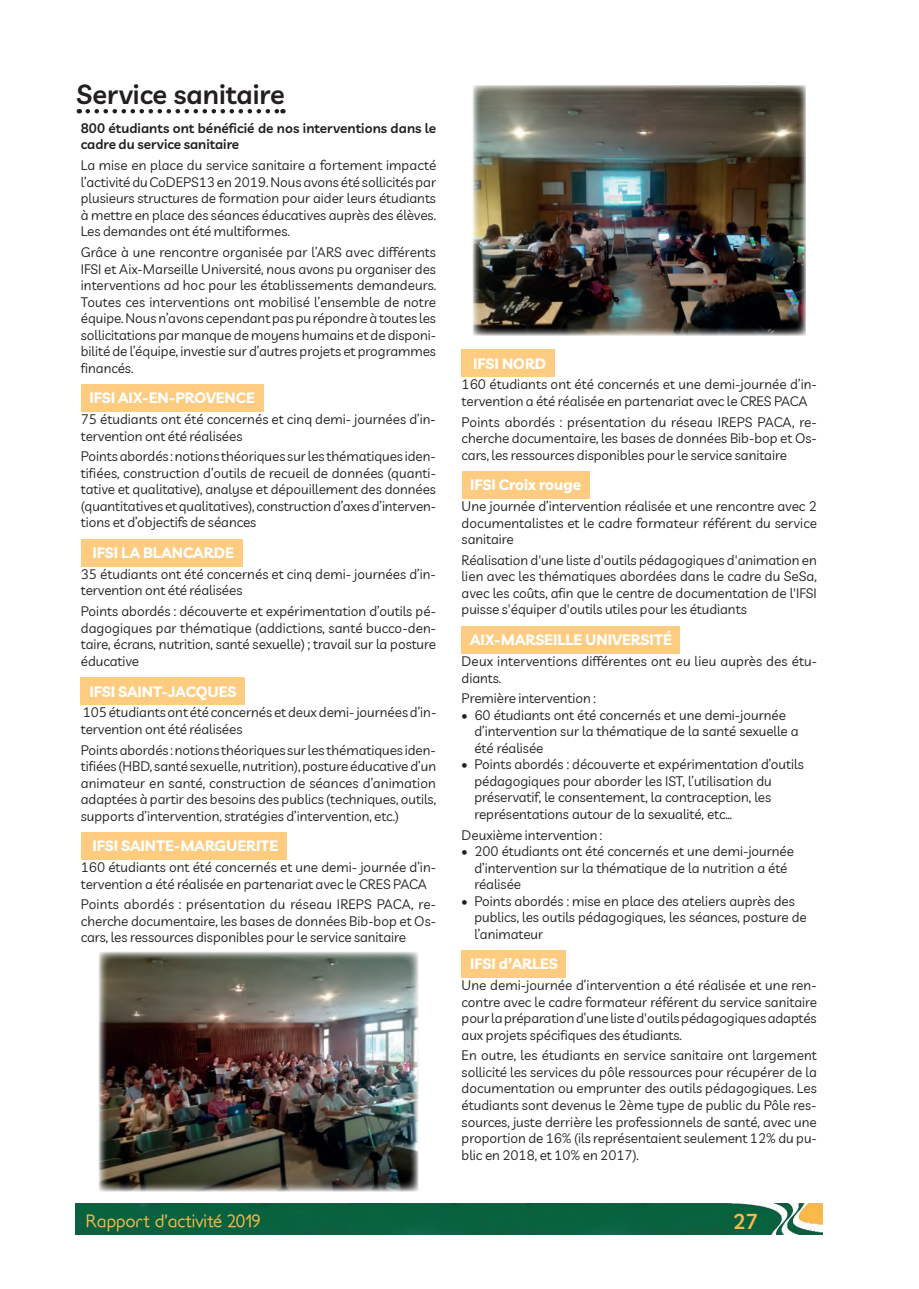
<style>
.page{position:relative;width:919px;height:1289px;background:#fff}
.page>*{position:absolute;margin:0;border:0;box-sizing:border-box;transform-origin:0 0}
.t1{font:600 27px "Livvic";color:#231f20}
.t2{font:600 21px "Livvic";color:#fbb94b}
.t3{font:18px "Soft Elegance";color:#fbb94b}
.t4{font:700 15px "Livvic";color:#fff}
.t5{font:13.5px/16.5px "Livvic";color:#231f20;text-align:justify}
.t6{font:600 13.5px/16.5px "Livvic";letter-spacing:.005em;color:#231f20}
</style>
<div class="page">
<img style="left:75px;top:1203px;width:747px;height:31px">
<svg style="left:88px;top:109px;width:195px;height:4px"></svg>
<div style="left:81px;top:384px;width:182px;height:27px;background:#fdcc81"></div>
<div style="left:81px;top:539px;width:161px;height:27px;background:#fdcc81"></div>
<div style="left:81px;top:677px;width:164px;height:27px;background:#fdcc81"></div>
<div style="left:81px;top:832px;width:206px;height:27px;background:#fdcc81"></div>
<div style="left:461px;top:349px;width:93px;height:27px;background:#fdcc81"></div>
<div style="left:461px;top:471px;width:128px;height:27px;background:#fdcc81"></div>
<div style="left:461px;top:626px;width:219px;height:27px;background:#fdcc81"></div>
<div style="left:461px;top:950px;width:105px;height:27px;background:#fdcc81"></div>
<img style="left:472px;top:85px;width:333px;height:250px">
<img style="left:99px;top:951px;width:319px;height:240px">
<h1 class="t1" style="left:77px;top:73px;width:210px">Service sanitaire</h1>
<p class="t6" style="left:81px;top:119px;width:357px">800 étudiants ont bénéficié de nos interventions dans le cadre du service sanitaire</p>
<p class="t5" style="left:81px;top:156px;width:357px">La mise en place du service sanitaire a fortement impacté l’activité du CoDEPS13 en 2019. Nous avons été sollicités par plusieurs structures de formation pour aider leurs étudiants à mettre en place des séances éducatives auprès des élèves.<br>Les demandes ont été multiformes.</p>
<p class="t5" style="left:81px;top:243px;width:357px">Grâce à une rencontre organisée par l’ARS avec différents IFSI et Aix-Marseille Université, nous avons pu organiser des interventions ad hoc pour les établissements demandeurs.<br>Toutes ces interventions ont mobilisé l’ensemble de notre équipe. Nous n’avons cependant pas pu répondre à toutes les sollicitations par manque de moyens humains et de disponi&shy;bilité de l’équipe, investie sur d’autres projets et programmes financés.</p>
<p class="t4" style="left:89px;top:386px;width:167px">IFSI AIX-EN-PROVENCE</p>
<p class="t5" style="left:81px;top:410px;width:356px">75 étudiants ont été concernés et cinq demi- journées d’in&shy;tervention ont été réalisées</p>
<p class="t5" style="left:81px;top:447px;width:357px">Points abordés : notions théoriques sur les thématiques iden&shy;tifiées, construction d’outils de recueil de données (quanti&shy;tative et qualitative), analyse et dépouillement des données (quantitatives et qualitatives), construction d’axes d’interven&shy;tions et d’objectifs de séances</p>
<p class="t4" style="left:92px;top:541px;width:143px">IFSI LA BLANCARDE</p>
<p class="t5" style="left:81px;top:565px;width:356px">35 étudiants ont été concernés et cinq demi- journées d’in&shy;tervention ont été réalisées</p>
<p class="t5" style="left:81px;top:602px;width:357px">Points abordés : découverte et expérimentation d’outils pé&shy;dagogiques par thématique (addictions, santé bucco-den&shy;taire, écrans, nutrition, santé sexuelle) ; travail sur la posture éducative</p>
<p class="t4" style="left:89px;top:679px;width:149px">IFSI SAINT-JACQUES</p>
<p class="t5" style="left:81px;top:703px;width:357px">105 étudiants ont été concernés et deux demi- journées d’in&shy;tervention ont été réalisées</p>
<p class="t5" style="left:81px;top:740px;width:357px">Points abordés : notions théoriques sur les thématiques iden&shy;tifiées (HBD, santé sexuelle, nutrition), posture éducative d’un animateur en santé, construction de séances d’animation adaptées à partir des besoins des publics (techniques, outils, supports d’intervention, stratégies d’intervention, etc.)</p>
<p class="t4" style="left:92px;top:834px;width:187px">IFSI SAINTE-MARGUERITE</p>
<p class="t5" style="left:81px;top:858px;width:357px">160 étudiants ont été concernés et une demi- journée d’in&shy;tervention a été réalisée en partenariat avec le CRES PACA</p>
<p class="t5" style="left:81px;top:895px;width:357px">Points abordés : présentation du réseau IREPS PACA, re&shy;cherche documentaire, les bases de données Bib-bop et Os&shy;cars, les ressources disponibles pour le service sanitaire</p>
<p class="t4" style="left:473px;top:351px;width:75px">IFSI NORD</p>
<p class="t5" style="left:461px;top:375px;width:357px">160 étudiants ont été concernés et une demi-journée d’in&shy;tervention a été réalisée en partenariat avec le CRES PACA</p>
<p class="t5" style="left:461px;top:413px;width:357px">Points abordés : présentation du réseau IREPS PACA, re&shy;cherche documentaire, les bases de données Bib-bop et Os&shy;cars, les ressources disponibles pour le service sanitaire</p>
<p class="t4" style="left:470px;top:473px;width:112px">IFSI Croix rouge</p>
<p class="t5" style="left:461px;top:497px;width:357px">Une journée d’intervention réalisée et une rencontre avec 2 documentalistes et le cadre formateur référent du service sanitaire</p>
<p class="t5" style="left:461px;top:551px;width:357px">Réalisation d'une liste d'outils pédagogiques d'animation en lien avec les thématiques abordées dans le cadre du SeSa, avec les coûts, afin que le centre de documentation de l'IFSI puisse s'équiper d'outils utiles pour les étudiants</p>
<p class="t4" style="left:470px;top:628px;width:203px">AIX-MARSEILLE UNIVERSITÉ</p>
<p class="t5" style="left:461px;top:652px;width:357px">Deux interventions différentes ont eu lieu auprès des étu&shy;diants.</p>
<p class="t5" style="left:461px;top:689px;width:136px">Première intervention :</p>
<p class="t5" style="left:474px;top:706px;width:326px;text-align:left;text-indent:-13px">• 60 étudiants ont été concernés et une demi-journée d’intervention sur la thématique de la santé sexuelle a été réalisée</p>
<p class="t5" style="left:474px;top:755px;width:331px;text-align:left;text-indent:-13px">• Points abordés : découverte et expérimentation d’outils pédagogiques pour aborder les IST, l’utilisation du préservatif, le consentement, la contraception, les représentations autour de la sexualité, etc…</p>
<p class="t5" style="left:461px;top:825px;width:142px">Deuxième intervention :</p>
<p class="t5" style="left:474px;top:842px;width:321px;text-align:left;text-indent:-13px">• 200 étudiants ont été concernés et une demi-journée d’intervention sur la thématique de la nutrition a été réalisée</p>
<p class="t5" style="left:474px;top:891px;width:334px;text-align:left;text-indent:-13px">• Points abordés : mise en place des ateliers auprès des publics, les outils pédagogiques, les séances, posture de l’animateur</p>
<p class="t4" style="left:470px;top:952px;width:89px">IFSI d’ARLES</p>
<p class="t5" style="left:461px;top:976px;width:357px">Une demi-journée d’intervention a été réalisée et une ren&shy;contre avec le cadre formateur référent du service sanitaire pour la préparation d’une liste d'outils pédagogiques adaptés aux projets spécifiques des étudiants.</p>
<p class="t5" style="left:461px;top:1046px;width:357px">En outre, les étudiants en service sanitaire ont largement sollicité les services du pôle ressources pour récupérer de la documentation ou emprunter des outils pédagogiques. Les étudiants sont devenus le 2ème type de public du Pôle res&shy;sources, juste derrière les professionnels de santé, avec une proportion de 16% (ils représentaient seulement 12% du pu&shy;blic en 2018, et 10% en 2017).</p>
<h3 class="t3" style="left:86px;top:1210px;width:176px">Rapport d’activité 2019</h3>
<h2 class="t2" style="left:733px;top:1205px;width:27px">27</h2>
</div>
